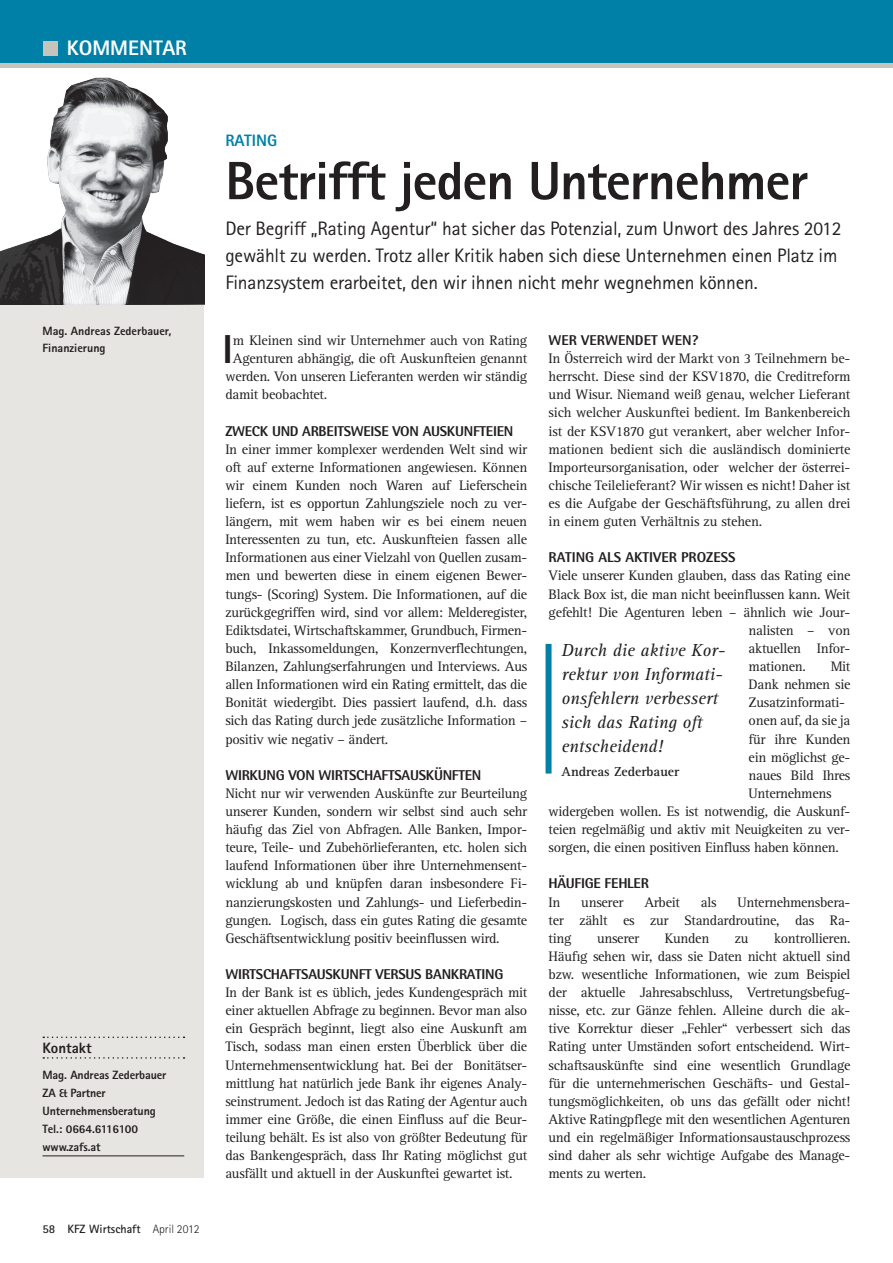
<style>
.page{position:relative;width:893px;height:1263px;background:#fff}
.page>*{position:absolute;margin:0;border:0;box-sizing:border-box;transform-origin:0 0}
._03_TT_groß{font:800 54px "Rotis Sans Serif Std";letter-spacing:-.02em;color:#231f20}
._02_GS_STORY_INITIAL{font:800 40.5px "Rotis Sans Serif Std";color:#231f20}
.t1{font:800 21px "Rotis Sans Serif Std";color:#fff}
._03_VS{font:19.5px/27px "Rotis Sans Serif Std";letter-spacing:-.01em;color:#231f20}
._02_Zitat{font:italic 18px/24px "Rotis Serif Std";color:#231f20}
._03_DZ{font:800 16.5px "Rotis Sans Serif Std";color:#0080a6}
._04_K_TT3_Technik{font:800 15px "Rotis Sans Serif Std";color:#231f20}
._02_GS_STORY{font:14.25px/18.1px "Rotis Serif Std";letter-spacing:-.02em;color:#231f20;text-align:justify}
._02_GS_STORY_INITIAL-2{font:14.25px "Rotis Serif Std";letter-spacing:-.02em;color:#231f20}
._02_Zwiti{font:800 14.25px "Rotis Semi Sans Std";letter-spacing:-.02em;color:#231f20}
._02_Zwiti-2{font:800 14.25px "Rotis Semi Sans Std";color:#231f20}
._02_Zitat-2{font:700 13.5px "Rotis Serif Std";color:#231f20}
._04_K_GS_Technik{font:800 12px/18px "Rotis Sans Serif Std";letter-spacing:-.01em;color:#231f20}
._01_BU{font:800 12px/16.5px "Rotis Sans Serif Std";color:#231f20}
.t2{font:700 12px "Rotis Sans Serif Std";color:#231f20}
.s1{font-weight:300}
</style>
<div class="page">
<div style="left:0;top:0;width:893px;height:64px;background:#0080a6"></div>
<div style="left:43px;top:41px;width:15px;height:15px;background:#c7c4bb"></div>
<hr style="left:0;top:64px;width:893px;height:4px;background:#c7c4bb">
<div style="left:0;top:303px;width:204px;height:875px;background:#e7e5e1"></div>
<img style="left:0;top:77px;width:204px;height:227px">
<svg style="left:43px;top:1036px;width:142px;height:2px"></svg>
<svg style="left:43px;top:1057px;width:142px;height:2px"></svg>
<hr style="left:43px;top:1155px;width:141px;height:1px;background:#231f20">
<div style="left:546px;top:644px;width:6px;height:129px;background:#0080a6"></div>
<p class="t1" style="left:67px;top:35px;width:122px">KOMMENTAR</p>
<p class="_03_DZ" style="left:225px;top:130px;width:53px">RATING</p>
<p class="_03_TT_groß" style="left:225px;top:147px;width:584px">Betrifft jeden Unternehmer</p>
<p class="_03_VS" style="left:225px;top:214px;width:618px">Der Begriff „Rating Agentur“ hat sicher das Potenzial, zum Unwort des Jahres 2012 gewählt zu werden. Trotz aller Kritik haben sich diese Unternehmen einen Platz im<br>Finanzsystem erarbeitet, den wir ihnen nicht mehr wegnehmen können.</p>
<p class="_01_BU" style="left:43px;top:323px;width:130px">Mag. Andreas Zederbauer,<br>Finanzierung</p>
<p class="_02_GS_STORY_INITIAL" style="left:222px;top:324px;width:12px">I</p>
<p class="_02_GS_STORY_INITIAL-2" style="left:233px;top:332px;width:296px">m Kleinen sind wir Unternehmer auch von Rating</p>
<p class="_02_GS_STORY_INITIAL-2" style="left:233px;top:350px;width:296px">Agenturen abhängig, die oft Auskunfteien genannt</p>
<p class="_02_GS_STORY_INITIAL-2" style="left:225px;top:368px;width:303px">werden. Von unseren Lieferanten werden wir ständig</p>
<p class="_02_GS_STORY_INITIAL-2" style="left:225px;top:386px;width:103px">damit beobachtet.</p>
<p class="_02_Zwiti" style="left:225px;top:422px;width:289px">ZWECK UND ARBEITSWEISE VON AUSKUNFTEIEN</p>
<p class="_02_GS_STORY" style="left:225px;top:440px;width:303px">In einer immer komplexer werdenden Welt sind wir oft auf externe Informationen angewiesen. Können wir einem Kunden noch Waren auf Lieferschein liefern, ist es opportun Zahlungsziele noch zu ver&shy;längern, mit wem haben wir es bei einem neuen Interessenten zu tun, etc. Auskunfteien fassen alle Informationen aus einer Vielzahl von Quellen zusam&shy;men und bewerten diese in einem eigenen Bewer&shy;tungs- (Scoring) System. Die Informationen, auf die zurückgegriffen wird, sind vor allem: Melderegister, Ediktsdatei, Wirtschaftskammer, Grundbuch, Firmen&shy;buch, Inkassomeldungen, Konzernverflechtungen, Bilanzen, Zahlungserfahrungen und Interviews. Aus allen Informationen wird ein Rating ermittelt, das die Bonität wiedergibt. Dies passiert laufend, d.h. dass sich das Rating durch jede zusätzliche Information – positiv wie negativ – ändert.</p>
<p class="_02_Zwiti" style="left:225px;top:766px;width:258px">WIRKUNG VON WIRTSCHAFTSAUSKÜNFTEN</p>
<p class="_02_GS_STORY" style="left:225px;top:784px;width:303px">Nicht nur wir verwenden Auskünfte zur Beurteilung unserer Kunden, sondern wir selbst sind auch sehr häufig das Ziel von Abfragen. Alle Banken, Impor&shy;teure, Teile- und Zubehörlieferanten, etc. holen sich laufend Informationen über ihre Unternehmensent&shy;wicklung ab und knüpfen daran insbesondere Fi&shy;nanzierungskosten und Zahlungs- und Lieferbedin&shy;gungen. Logisch, dass ein gutes Rating die gesamte Geschäftsentwicklung positiv beeinflussen wird.</p>
<p class="_02_Zwiti" style="left:225px;top:965px;width:279px">WIRTSCHAFTSAUSKUNFT VERSUS BANKRATING</p>
<p class="_02_GS_STORY" style="left:225px;top:984px;width:303px">In der Bank ist es üblich, jedes Kundengespräch mit einer aktuellen Abfrage zu beginnen. Bevor man also ein Gespräch beginnt, liegt also eine Auskunft am Tisch, sodass man einen ersten Überblick über die Unternehmensentwicklung hat. Bei der Bonitätser&shy;mittlung hat natürlich jede Bank ihr eigenes Analy&shy;seinstrument. Jedoch ist das Rating der Agentur auch immer eine Größe, die einen Einfluss auf die Beur&shy;teilung behält. Es ist also von größter Bedeutung für das Bankengespräch, dass Ihr Rating möglichst gut ausfällt und aktuell in der Auskunftei gewartet ist.</p>
<p class="_04_K_TT3_Technik" style="left:43px;top:1038px;width:51px">Kontakt</p>
<p class="_04_K_GS_Technik" style="left:43px;top:1066px;width:126px">Mag. Andreas Zederbauer<br>ZA &amp; Partner<br>Unternehmensberatung<br>Tel.: 0664.6116100 www.zafs.at</p>
<p class="t2" style="left:43px;top:1221px;width:159px">58 KFZ Wirtschaft <span class="s1">April 2012</span></p>
<p class="_02_Zwiti-2" style="left:549px;top:331px;width:151px">WER VERWENDET WEN?</p>
<p class="_02_GS_STORY" style="left:549px;top:350px;width:303px">In Österreich wird der Markt von 3 Teilnehmern be&shy;herrscht. Diese sind der KSV1870, die Creditreform und Wisur. Niemand weiß genau, welcher Lieferant sich welcher Auskunftei bedient. Im Bankenbereich ist der KSV1870 gut verankert, aber welcher Infor&shy;mationen bedient sich die ausländisch dominierte Importeursorganisation, oder welcher der österrei&shy;chische Teilelieferant? Wir wissen es nicht! Daher ist es die Aufgabe der Geschäftsführung, zu allen drei in einem guten Verhältnis zu stehen.</p>
<p class="_02_Zwiti-2" style="left:549px;top:548px;width:189px">RATING ALS AKTIVER PROZESS</p>
<p class="_02_GS_STORY" style="left:549px;top:567px;width:303px">Viele unserer Kunden glauben, dass das Rating eine</p>
<p class="_02_GS_STORY" style="left:549px;top:585px;width:303px">Black Box ist, die man nicht beeinflussen kann. Weit</p>
<p class="_02_GS_STORY" style="left:549px;top:603px;width:303px">gefehlt! Die Agenturen leben – ähnlich wie Jour-</p>
<p class="_02_GS_STORY" style="left:749px;top:621px;width:103px">nalisten – von</p>
<p class="_02_GS_STORY" style="left:749px;top:639px;width:103px">aktuellen Infor-</p>
<p class="_02_GS_STORY" style="left:749px;top:658px;width:59px">mationen.</p>
<p class="_02_GS_STORY" style="left:831px;top:658px;width:21px">Mit</p>
<p class="_02_GS_STORY" style="left:749px;top:676px;width:103px">Dank nehmen sie</p>
<p class="_02_GS_STORY" style="left:749px;top:694px;width:98px">Zusatzinformati-</p>
<p class="_02_GS_STORY" style="left:749px;top:712px;width:103px">onen auf, da sie ja</p>
<p class="_02_GS_STORY" style="left:749px;top:730px;width:103px">für ihre Kunden</p>
<p class="_02_GS_STORY" style="left:749px;top:748px;width:103px">ein möglichst ge-</p>
<p class="_02_GS_STORY" style="left:749px;top:766px;width:103px">naues Bild Ihres</p>
<p class="_02_GS_STORY" style="left:749px;top:784px;width:84px">Unternehmens</p>
<p class="_02_GS_STORY" style="left:549px;top:802px;width:303px">widergeben wollen. Es ist notwendig, die Auskunf-</p>
<p class="_02_GS_STORY" style="left:549px;top:821px;width:303px">teien regelmäßig und aktiv mit Neuigkeiten zu ver-</p>
<p class="_02_GS_STORY" style="left:549px;top:839px;width:292px">sorgen, die einen positiven Einfluss haben können.</p>
<p class="_02_Zwiti" style="left:549px;top:874px;width:102px">HÄUFIGE FEHLER</p>
<p class="_02_GS_STORY" style="left:549px;top:893px;width:13px">In</p>
<p class="_02_GS_STORY" style="left:581px;top:893px;width:44px">unserer</p>
<p class="_02_GS_STORY" style="left:644px;top:893px;width:37px">Arbeit</p>
<p class="_02_GS_STORY" style="left:701px;top:893px;width:17px">als</p>
<p class="_02_Zitat" style="left:561px;top:639px;width:165px">Durch die aktive Kor&shy;rektur von Informati&shy;onsfehlern verbessert sich das Rating oft entscheidend!</p>
<p class="_02_Zitat-2" style="left:561px;top:764px;width:119px">Andreas Zederbauer</p>
<p class="_02_GS_STORY" style="left:549px;top:893px;width:303px;text-indent:189px">Unternehmensbera&shy;ter zählt es zur Standardroutine, das Ra&shy;ting</p>
<p class="_02_GS_STORY" style="left:549px;top:929px;width:303px;text-indent:226px">kontrollieren.<br>Häufig sehen wir, dass sie Daten nicht aktuell sind bzw. wesentliche Informationen, wie zum Beispiel der aktuelle Jahresabschluss, Vertretungsbefug&shy;nisse, etc. zur Gänze fehlen. Alleine durch die ak&shy;tive Korrektur dieser „Fehler“ verbessert sich das Rating unter Umständen sofort entscheidend. Wirt&shy;schaftsauskünfte sind eine wesentlich Grundlage für die unternehmerischen Geschäfts- und Gestal&shy;tungsmöglichkeiten, ob uns das gefällt oder nicht!<br>Aktive Ratingpflege mit den wesentlichen Agenturen und ein regelmäßiger Informationsaustauschprozess sind daher als sehr wichtige Aufgabe des Manage&shy;ments zu werten.</p>
<p class="_02_GS_STORY" style="left:597px;top:929px;width:44px">unserer</p>
<p class="_02_GS_STORY" style="left:665px;top:929px;width:46px">Kunden</p>
<p class="_02_GS_STORY" style="left:735px;top:929px;width:15px">zu</p>
</div>
